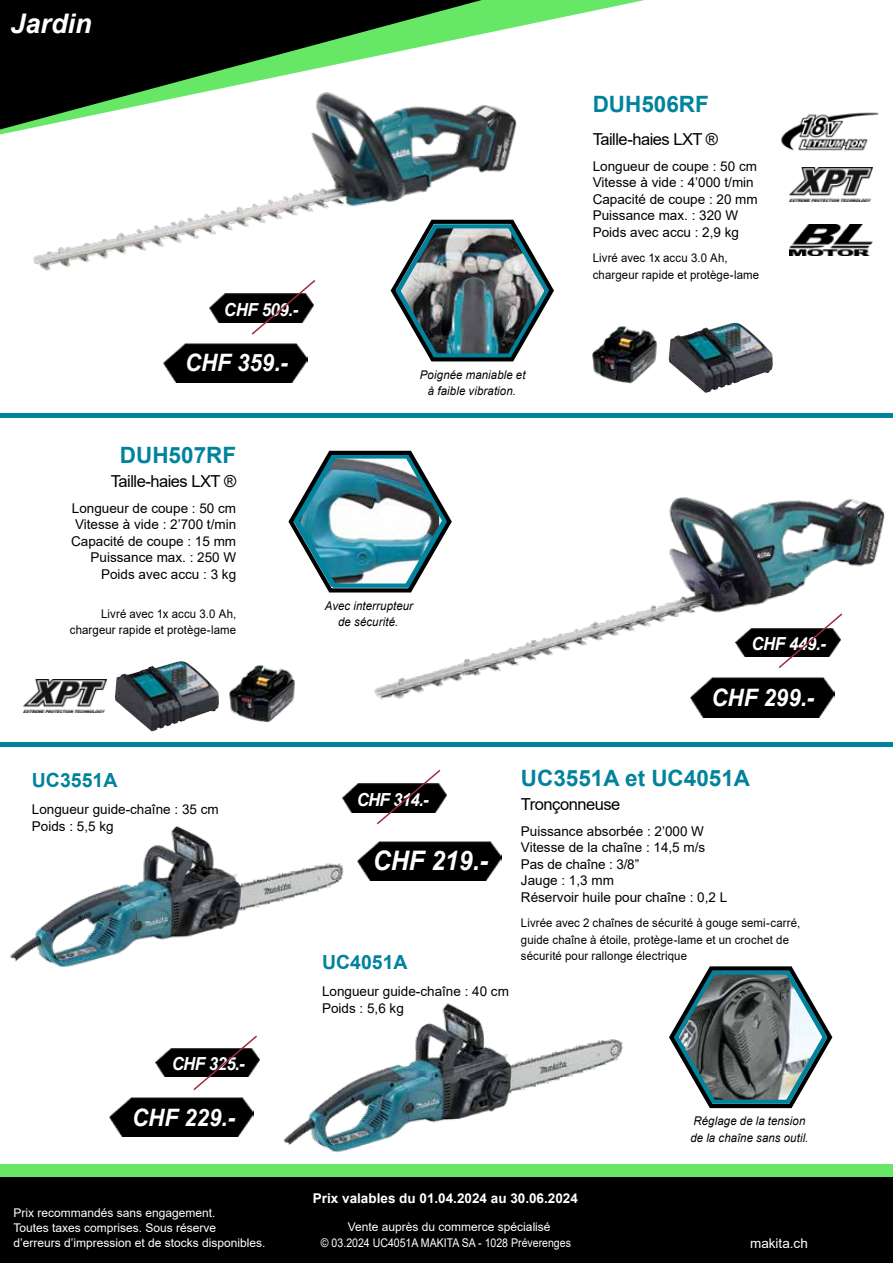
<style>
.page{position:relative;width:893px;height:1263px;background:#fff}
.page>*{position:absolute;margin:0;border:0;box-sizing:border-box;transform-origin:0 0}
.t1{font:italic 700 27px "Arial";color:#fff}
.t2{font:italic 700 26.85px "Arial";color:#fff;scale:.93 1}
.t3{font:italic 700 24px "Arial";color:#fff;scale:.93 1}
.t4{font:700 22.5px "Arial";color:#00839c}
.t5{font:700 19.5px "Arial";color:#00839c}
.t6{font:italic 700 18px "Arial";letter-spacing:-.025em;color:#fff;scale:.93 1}
.t7{font:16.5px "Arial";letter-spacing:-.03em;color:#000}
.t8{font:13.5px/16.5px "Arial";color:#000}
.t9{font:700 13.5px "Arial";color:#fff}
.t10{font:13.5px "Arial";color:#fff}
.t11{font:12px/16.5px "Arial";letter-spacing:.01em;color:#000;scale:.95 1}
.t12{font:12px/15px "Arial";color:#fff}
.t13{font:italic 12px/16.5px "Arial";letter-spacing:.01em;color:#000;text-align:center;scale:.95 1}
</style>
<div class="page">
<div style="left:0;top:1165px;width:893px;height:92px;background:#66e866"></div>
<div style="left:0;top:1178px;width:893px;height:85px;background:#000"></div>
<svg style="left:0;top:0;width:645px;height:134px"></svg>
<svg style="left:0;top:0;width:482px;height:130px;background:#2a412a"></svg>
<hr style="left:0;top:413px;width:893px;height:4px;background:#00839c">
<img style="left:3px;top:742px;width:341px;height:226px">
<img style="left:14px;top:72px;width:522px;height:222px">
<img style="left:283px;top:1003px;width:340px;height:150px">
<img style="left:335px;top:417px;width:558px;height:344px">
<img style="left:388px;top:218px;width:166px;height:144px">
<img style="left:288px;top:449px;width:166px;height:145px">
<svg style="left:669px;top:966px;width:164px;height:143px"></svg>
<img style="left:690px;top:678px;width:144px;height:39px">
<img style="left:736px;top:628px;width:41px;height:29px">
<img style="left:164px;top:343px;width:144px;height:40px">
<img style="left:209px;top:294px;width:41px;height:28px">
<img style="left:110px;top:1097px;width:144px;height:40px">
<img style="left:155px;top:1048px;width:105px;height:28px">
<img style="left:358px;top:841px;width:144px;height:39px">
<img style="left:342px;top:784px;width:104px;height:28px">
<svg style="left:777px;top:612px;width:67px;height:58px"></svg>
<svg style="left:250px;top:278px;width:67px;height:57px"></svg>
<svg style="left:375px;top:769px;width:67px;height:56px"></svg>
<svg style="left:192px;top:1035px;width:67px;height:56px"></svg>
<img style="left:790px;top:224px;width:83px;height:31px">
<img style="left:23px;top:679px;width:83px;height:33px">
<img style="left:790px;top:168px;width:83px;height:33px">
<img style="left:781px;top:112px;width:98px;height:39px">
<img style="left:669px;top:323px;width:66px;height:31px">
<img style="left:592px;top:326px;width:65px;height:58px">
<img style="left:115px;top:661px;width:66px;height:30px">
<img style="left:229px;top:665px;width:66px;height:58px">
<h1 class="t1" style="left:11px;top:6px;width:83px">Jardin</h1>
<h3 class="t6" style="left:224px;top:298px;width:82px">CHF 509.-</h3>
<h3 class="t3" style="left:185px;top:347px;width:112px">CHF 359.-</h3>
<h3 class="t4" style="left:120px;top:439px;width:118px">DUH507RF</h3>
<p class="t7" style="left:111px;top:470px;width:127px">Taille-haies LXT ®</p>
<p class="t8" style="left:71px;top:500px;width:167px;text-align:right">Longueur de coupe : 50 cm<br>Vitesse à vide : 2’700 t/min<br>Capacité de coupe : 15 mm<br>Puissance max. : 250 W<br>Poids avec accu : 3 kg</p>
<p class="t11" style="left:70px;top:605px;width:177px;text-align:right">Livré avec 1x accu 3.0 Ah, chargeur rapide et protège-lame</p>
<p class="t13" style="left:420px;top:366px;width:113px">Poignée maniable et à faible vibration.</p>
<p class="t13" style="left:325px;top:597px;width:94px">Avec interrupteur de sécurité.</p>
<h3 class="t4" style="left:593px;top:89px;width:118px">DUH506RF</h3>
<p class="t7" style="left:593px;top:128px;width:127px">Taille-haies LXT ®</p>
<p class="t8" style="left:593px;top:158px;width:167px">Longueur de coupe : 50 cm<br>Vitesse à vide : 4’000 t/min<br>Capacité de coupe : 20 mm<br>Puissance max. : 320 W<br>Poids avec accu : 2,9 kg</p>
<p class="t11" style="left:593px;top:250px;width:177px">Livré avec 1x accu 3.0 Ah, chargeur rapide et protège-lame</p>
<h3 class="t6" style="left:751px;top:632px;width:82px">CHF 449.-</h3>
<h3 class="t3" style="left:711px;top:681px;width:112px">CHF 299.-</h3>
<h3 class="t5" style="left:32px;top:767px;width:87px">UC3551A</h3>
<p class="t8" style="left:32px;top:801px;width:188px">Longueur guide-chaîne : 35 cm<br>Poids : 5,5 kg</p>
<h3 class="t6" style="left:172px;top:1051px;width:80px">CHF 325.-</h3>
<h3 class="t3" style="left:132px;top:1101px;width:112px">CHF 229.-</h3>
<p class="t12" style="left:14px;top:1205px;width:254px">Prix recommandés sans engagement.<br>Toutes taxes comprises. Sous réserve d’erreurs d’impression et de stocks disponibles.</p>
<h3 class="t6" style="left:357px;top:787px;width:79px">CHF 314.-</h3>
<h2 class="t2" style="left:373px;top:843px;width:126px">CHF 219.-</h2>
<h3 class="t5" style="left:322px;top:948px;width:87px">UC4051A</h3>
<p class="t8" style="left:322px;top:983px;width:188px">Longueur guide-chaîne : 40 cm<br>Poids : 5,6 kg</p>
<h3 class="t4" style="left:521px;top:763px;width:231px">UC3551A et UC4051A</h3>
<p class="t7" style="left:521px;top:793px;width:101px">Tronçonneuse</p>
<p class="t8" style="left:521px;top:823px;width:208px">Puissance absorbée : 2’000 W<br>Vitesse de la chaîne : 14,5 m/s<br>Pas de chaîne : 3/8”<br>Jauge : 1,3 mm<br>Réservoir huile pour chaîne : 0,2 L</p>
<p class="t11" style="left:521px;top:915px;width:296px">Livrée avec 2 chaînes de sécurité à gouge semi-carré, guide chaîne à étoile, protège-lame et un crochet de sécurité pour rallonge électrique</p>
<p class="t13" style="left:690px;top:1113px;width:126px;text-align:left">Réglage de la tension de la chaîne sans outil.</p>
<p class="t9" style="left:313px;top:1188px;width:266px">Prix valables du 01.04.2024 au 30.06.2024</p>
<p class="t12" style="left:321px;top:1218px;width:252px;line-height:16.5px;text-align:center">Vente auprès du commerce spécialisé<br>© 03.2024 UC4051A MAKITA SA - 1028 Préverenges</p>
<p class="t10" style="left:750px;top:1234px;width:59px">makita.ch</p>
</div>
